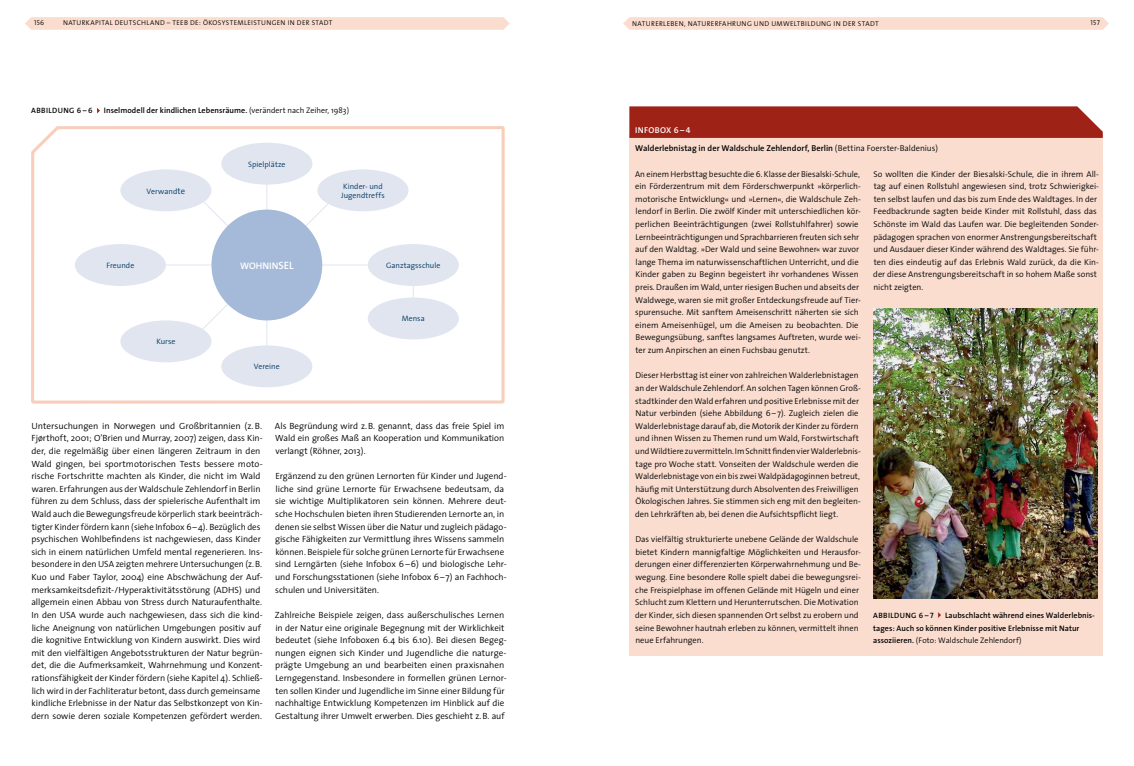
<style>
.page{position:relative;width:1134px;height:766px;background:#fff}
.page>*{position:absolute;margin:0;border:0;box-sizing:border-box;transform-origin:0 0}
.t1{font:600 9.6px "The Sans";letter-spacing:.005em;color:#fff}
.t2{font:300 9px/12.6px "The Sans";letter-spacing:-.005em;color:#000}
.t3{font:300 8.5px/12.6px "The Sans";letter-spacing:-.005em;color:#000}
.t4{font:600 8.5px "The Sans";letter-spacing:.005em;color:#000}
.t5{font:8.5px "The Sans Semi Bold Caps";letter-spacing:.04em;color:#fff}
.t6{font:600 8px/12.6px "The Sans";letter-spacing:.005em;color:#000}
.t7{font:300 7.8px/8.7px "The Sans";color:#003660}
.t8{font:7.7px "The Sans Semi Bold Caps";letter-spacing:.05em;color:#000}
.t9{font:7.1px "The Sans Semi Light Caps";letter-spacing:.045em;color:#000}
.t10{font:7px "The Sans Semi Light Caps";letter-spacing:.05em;color:#000}
.s1{font-weight:300}
.s2{font-size:8.7px}
.s3{font-size:10.6px}
</style>
<div class="page">
<svg style="left:25px;top:17px;width:485px;height:13px;background:#faded0"></svg>
<svg style="left:623px;top:17px;width:486px;height:13px;background:#faded0"></svg>
<svg style="left:31px;top:126px;width:474px;height:278px"></svg>
<svg style="left:97px;top:108px;width:3px;height:5px"></svg>
<div style="left:629px;top:134px;width:474px;height:521px;background:#faddcf"></div>
<svg style="left:629px;top:106px;width:474px;height:32px;background:#a12b1e"></svg>
<img style="left:873px;top:309px;width:224px;height:289px">
<div style="left:71px;top:137px;width:394px;height:255px;background:#fff"></div>
<hr style="left:139px;top:264px;width:256px;height:1px;background:#e0e5f0">
<svg style="left:175px;top:173px;width:184px;height:184px"></svg>
<div style="left:221px;top:143px;width:91px;height:41px;background:#e0e5f0;border-radius:50%"></div>
<div style="left:317px;top:169px;width:91px;height:42px;background:#e0e5f0;border-radius:50%"></div>
<div style="left:120px;top:169px;width:91px;height:42px;background:#e0e5f0;border-radius:50%"></div>
<div style="left:75px;top:244px;width:91px;height:42px;background:#e0e5f0;border-radius:50%"></div>
<div style="left:221px;top:345px;width:91px;height:42px;background:#e0e5f0;border-radius:50%"></div>
<div style="left:368px;top:244px;width:91px;height:42px;background:#e0e5f0;border-radius:50%"></div>
<div style="left:120px;top:320px;width:91px;height:42px;background:#e0e5f0;border-radius:50%"></div>
<div style="left:368px;top:297px;width:91px;height:42px;background:#e0e5f0;border-radius:50%"></div>
<div style="left:211px;top:209px;width:111px;height:111px;background:#a5bad8;border-radius:50%"></div>
<p class="t10" style="left:34px;top:17px;width:12px">156</p>
<p class="t10" style="left:63px;top:17px;width:271px">NATURKAPITAL DEUTSCHLAND – TEEB DE: ÖKOSYSTEMLEISTUNGEN IN DER STADT</p>
<p class="t9" style="left:632px;top:17px;width:11px">NATURERLEBEN</p>
<p class="t9" style="left:684px;top:17px;width:15px">, NATURERFAHRUNG</p>
<p class="t9" style="left:754px;top:17px;width:6px">UND</p>
<p class="t9" style="left:771px;top:17px;width:24px">UMWELTBILDUNG</p>
<p class="t9" style="left:833px;top:17px;width:47px">IN DER STADT</p>
<p class="t10" style="left:1090px;top:17px;width:11px">157</p>
<p class="t8" style="left:31px;top:104px;width:63px">ABBILDUNG 6 – 6</p>
<p class="t6" style="left:104px;top:104px;width:247px">Inselmodell der kindlichen Lebensräume. <span class="s1">(verändert nach Zeiher, 1983)</span></p>
<p class="t7" style="left:147px;top:186px;width:40px">Verwand<span class="s2">te</span></p>
<p class="t7" style="left:107px;top:260px;width:29px">Freunde</p>
<p class="t7" style="left:156px;top:337px;width:21px">Kurse</p>
<p class="t7" style="left:248px;top:159px;width:39px">Spielplätze</p>
<p class="t1" style="left:240px;top:258px;width:55px">WOHNIN<span class="s3">SEL</span></p>
<p class="t7" style="left:254px;top:362px;width:27px">Vereine</p>
<p class="t7" style="left:341px;top:182px;width:45px">Kinder- und<br>Jugendtreffs</p>
<p class="t7" style="left:386px;top:260px;width:56px">Ganztagsschule</p>
<p class="t7" style="left:402px;top:314px;width:25px">Mensa</p>
<p class="t2" style="left:31px;top:419px;width:233px">Untersuchungen in Norwegen und Großbritannien (z.B.<br>Fjørthoft, 2001; O’Brien und Murray, 2007) zeigen, dass Kin&shy;der, die regelmäßig über einen längeren Zeitraum in den Wald gingen, bei sportmotorischen Tests bessere moto&shy;rische Fortschritte machten als Kinder, die nicht im Wald waren. Erfahrungen aus der Waldschule Zehlendorf in Berlin führen zu dem Schluss, dass der spielerische Aufenthalt im Wald auch die Bewegungsfreude körperlich stark beeinträch&shy;tigter Kinder fördern kann (siehe Infobox 6–4). Bezüglich des psychischen Wohlbefindens ist nachgewiesen, dass Kinder sich in einem natürlichen Umfeld mental regenerieren. Ins&shy;besondere in den USA zeigten mehrere Untersuchungen (z.B.<br>Kuo und Faber Taylor, 2004) eine Abschwächung der Auf&shy;merksamkeitsdefizit-/Hyperaktivitätsstörung (ADHS) und allgemein einen Abbau von Stress durch Naturaufenthalte.<br>In den USA wurde auch nachgewiesen, dass sich die kind&shy;liche Aneignung von natürlichen Umgebungen positiv auf die kognitive Entwicklung von Kindern auswirkt. Dies wird mit den vielfältigen Angebotsstrukturen der Natur begrün&shy;det, die die Aufmerksamkeit, Wahrnehmung und Konzent&shy;rationsfähigkeit der Kinder fördern (siehe Kapitel 4). Schließ&shy;lich wird in der Fachliteratur betont, dass durch gemeinsame kindliche Erlebnisse in der Natur das Selbstkonzept von Kin&shy;dern sowie deren soziale Kompetenzen gefördert werden.</p>
<p class="t2" style="left:275px;top:419px;width:231px;text-align:justify">Als Begründung wird z.B. genannt, dass das freie Spiel im Wald ein großes Maß an Kooperation und Kommunikation verlangt (Röhner, 2013).</p>
<p class="t2" style="left:275px;top:469px;width:233px">Ergänzend zu den grünen Lernorten für Kinder und Jugend&shy;liche sind grüne Lernorte für Erwachsene bedeutsam, da sie wichtige Multiplikatoren sein können. Mehrere deut&shy;sche Hochschulen bieten ihren Studierenden Lernorte an, in denen sie selbst Wissen über die Natur und zugleich pädago&shy;gische Fähigkeiten zur Vermittlung ihres Wissens sammeln können. Beispiele für solche grünen Lernorte für Erwachsene sind Lerngärten (siehe Infobox 6–6) und biologische Lehr&shy;und Forschungsstationen (siehe Infobox 6–7) an Fachhoch&shy;schulen und Universitäten.</p>
<p class="t2" style="left:275px;top:608px;width:233px">Zahlreiche Beispiele zeigen, dass außerschulisches Lernen in der Natur eine originale Begegnung mit der Wirklichkeit bedeutet (siehe Infoboxen 6.4 bis 6.10). Bei diesen Begeg&shy;nungen eignen sich Kinder und Jugendliche die naturge&shy;prägte Umgebung an und bearbeiten einen praxisnahen Lerngegenstand. Insbesondere in formellen grünen Lernor&shy;ten sollen Kinder und Jugendliche im Sinne einer Bildung für nachhaltige Entwicklung Kompetenzen im Hinblick auf die Gestaltung ihrer Umwelt erwerben. Dies geschieht z.B. auf</p>
<p class="t5" style="left:635px;top:122px;width:57px">INFOBOX 6 – 4</p>
<p class="t4" style="left:635px;top:141px;width:304px">Walderlebnistag in der Waldschule Zehlendorf, Berlin <span class="s1">(Bettina Foerster-Baldenius)</span></p>
<p class="t3" style="left:635px;top:167px;width:227px">An einem Herbsttag besuchte die 6. Klasse der Biesalski-Schule, ein Förderzentrum mit dem Förderschwerpunkt »körperlich&shy;motorische Entwicklung« und »Lernen«, die Waldschule Zeh&shy;lendorf in Berlin. Die zwölf Kinder mit unterschiedlichen kör&shy;perlichen Beeinträchtigungen (zwei Rollstuhlfahrer) sowie Lernbeeinträchtigungen und Sprachbarrieren freuten sich sehr auf den Waldtag. »Der Wald und seine Bewohner« war zuvor lange Thema im naturwissenschaftlichen Unterricht, und die Kinder gaben zu Beginn begeistert ihr vorhandenes Wissen preis. Draußen im Wald, unter riesigen Buchen und abseits der Waldwege, waren sie mit großer Entdeckungsfreude auf Tier&shy;spurensuche. Mit sanftem Ameisenschritt näherten sie sich einem Ameisenhügel, um die Ameisen zu beobachten. Die Bewegungsübung, sanftes langsames Auftreten, wurde wei&shy;ter zum Anpirschen an einen Fuchsbau genutzt.</p>
<p class="t3" style="left:635px;top:369px;width:227px">Dieser Herbsttag ist einer von zahlreichen Walderlebnistagen an der Waldschule Zehlendorf. An solchen Tagen können Groß&shy;stadtkinder den Wald erfahren und positive Erlebnisse mit der Natur verbinden (siehe Abbildung 6– 7). Zugleich zielen die Walderlebnistage darauf ab, die Motorik der Kinder zu fördern und ihnen Wissen zu Themen rund um Wald, Forstwirtschaft und Wildtiere zu vermitteln. Im Schnitt finden vier Walderlebnis&shy;tage pro Woche statt. Vonseiten der Waldschule werden die Walderlebnistage von ein bis zwei Waldpädagoginnen betreut, häufig mit Unterstützung durch Absolventen des Freiwilligen Ökologischen Jahres. Sie stimmen sich eng mit den begleiten&shy;den Lehrkräften ab, bei denen die Aufsichtspflicht liegt.</p>
<p class="t3" style="left:635px;top:532px;width:227px">Das vielfältig strukturierte unebene Gelände der Waldschule bietet Kindern mannigfaltige Möglichkeiten und Herausfor&shy;derungen einer differenzierten Körperwahrnehmung und Be&shy;wegung. Eine besondere Rolle spielt dabei die bewegungsrei&shy;che Freispielphase im offenen Gelände mit Hügeln und einer Schlucht zum Klettern und Herunterrutschen. Die Motivation der Kinder, sich diesen spannenden Ort selbst zu erobern und seine Bewohner hautnah erleben zu können, vermittelt ihnen neue Erfahrungen.</p>
<p class="t3" style="left:873px;top:167px;width:227px">So wollten die Kinder der Biesalski-Schule, die in ihrem All&shy;tag auf einen Rollstuhl angewiesen sind, trotz Schwierigkei&shy;ten selbst laufen und das bis zum Ende des Waldtages. In der Feedbackrunde sagten beide Kinder mit Rollstuhl, dass das Schönste im Wald das Laufen war. Die begleitenden Sonder&shy;pädagogen sprachen von enormer Anstrengungsbereitschaft und Ausdauer dieser Kinder während des Waldtages. Sie führ&shy;ten dies eindeutig auf das Erlebnis Wald zurück, da die Kin&shy;der diese Anstrengungsbereitschaft in so hohem Maße sonst nicht zeigten.</p>
<p class="t6" style="left:873px;top:608px;width:223px;text-indent:72px">Laubschlacht während eines Walderlebnis&shy;tages: Auch so können Kinder positive Erlebnisse mit Natur assoziieren. <span class="s1">(Foto: Waldschule Zehlendorf)</span></p>
<p class="t8" style="left:873px;top:608px;width:62px">ABBILDUNG 6 – 7</p>
</div>
